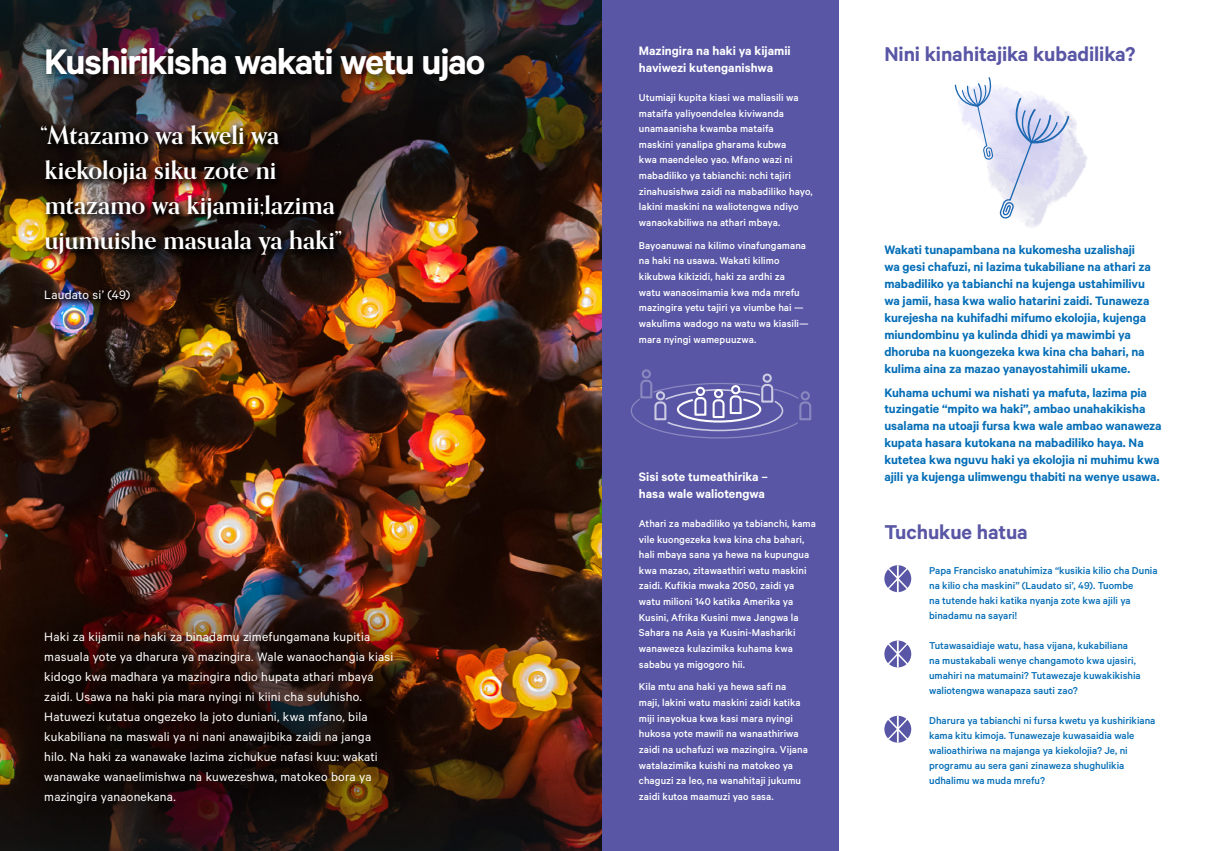
<style>
.page{position:relative;width:1205px;height:851px;background:#fff}
.page>*{position:absolute;margin:0;border:0;box-sizing:border-box;transform-origin:0 0}
.Main_title_left{font:600 40px "Calibre";letter-spacing:-.035em;color:#fff}
.Quote_Encyclical{font:700 25px "Orpheus Pro";letter-spacing:.005em;color:#fff}
.Main_titles_right{font:600 22.5px "Calibre";letter-spacing:-.005em;color:#5956a5}
.What_Can_We_do_paragraph{font:600 13.75px/16.9px "Calibre";letter-spacing:-.005em;color:#056eb7}
.Intro_left{font:13.75px/20px "Calibre";letter-spacing:.01em;color:#fff}
.Titles_Facts{font:600 13.75px/17.5px "Calibre";color:#fff}
.Reference{font:13.75px "Calibre";letter-spacing:.015em;color:#fff}
.Copy_Facts{font:500 11.25px/15.6px "Calibre";letter-spacing:.005em;color:#fff}
.Questions{font:500 11.25px/15px "Calibre";color:#056eb7}
</style>
<div class="page">
<img style="left:0;top:310px;width:602px;height:328px">
<img style="left:0;top:0;width:602px;height:310px">
<img style="left:469px;top:638px;width:133px;height:212px">
<div style="left:602px;top:0;width:237px;height:850px;background:#5956a5"></div>
<div style="left:762px;top:373px;width:10px;height:10px;border:2px solid #fff;border-radius:50%"></div>
<div style="left:642px;top:369px;width:9px;height:9px;border:2px solid #fff;border-radius:50%"></div>
<svg style="left:630px;top:378px;width:181px;height:61px"></svg>
<div style="left:0;top:559px;width:469px;height:291px;background:#000;opacity:.5"></div>
<div style="left:41px;top:286px;width:98px;height:23px;background:#000;opacity:.75"></div>
<div style="left:37px;top:121px;width:313px;height:143px;background:#000;opacity:.75"></div>
<div style="left:42px;top:44px;width:451px;height:47px;background:#000;opacity:.5"></div>
<svg style="left:884px;top:565px;width:27px;height:27px"></svg>
<svg style="left:884px;top:640px;width:27px;height:27px"></svg>
<svg style="left:884px;top:715px;width:27px;height:27px"></svg>
<img style="left:986px;top:87px;width:102px;height:141px">
<svg style="left:954px;top:77px;width:39px;height:82px"></svg>
<svg style="left:999px;top:96px;width:71px;height:124px;background:#d5d9ef"></svg>
<p class="Main_title_left" style="left:44px;top:38px;width:442px">Kushirikisha wakati wetu ujao</p>
<p class="Quote_Encyclical" style="left:40px;top:119px;width:240px">“Mtazamo wa kweli wa</p>
<p class="Quote_Encyclical" style="left:45px;top:154px;width:233px">kiekolojia siku zote ni</p>
<p class="Quote_Encyclical" style="left:45px;top:189px;width:292px">mtazamo wa kijamii;lazima</p>
<p class="Quote_Encyclical" style="left:45px;top:224px;width:299px">ujumuishe masuala ya haki”</p>
<p class="Reference" style="left:44px;top:286px;width:87px">Laudato si’ (49)</p>
<p class="Intro_left" style="left:44px;top:626px;width:351px">Haki za kijamii na haki za binadamu zimefungamana kupitia masuala yote ya dharura ya mazingira. Wale wanaochangia kiasi kidogo kwa madhara ya mazingira ndio hupata athari mbaya zaidi. Usawa na haki pia mara nyingi ni kiini cha suluhisho.<br>Hatuwezi kutatua ongezeko la joto duniani, kwa mfano, bila kukabiliana na maswali ya ni nani anawajibika zaidi na janga hilo. Na haki za wanawake lazima zichukue nafasi kuu: wakati wanawake wanaelimishwa na kuwezeshwa, matokeo bora ya mazingira yanaonekana.</p>
<p class="Titles_Facts" style="left:639px;top:41px;width:153px">Mazingira na haki ya kijamii haviwezi kutenganishwa</p>
<p class="Copy_Facts" style="left:639px;top:89px;width:175px">Utumiaji kupita kiasi wa maliasili wa mataifa yaliyoendelea kiviwanda unamaanisha kwamba mataifa<br>maskini yanalipa gharama kubwa<br>kwa maendeleo yao. Mfano wazi ni mabadiliko ya tabianchi: nchi tajiri zinahusishwa zaidi na mabadiliko hayo, lakini maskini na waliotengwa ndiyo wanaokabiliwa na athari mbaya.</p>
<p class="Copy_Facts" style="left:639px;top:237px;width:171px">Bayoanuwai na kilimo vinafungamana na haki na usawa. Wakati kilimo kikubwa kikizidi, haki za ardhi za watu wanaosimamia kwa mda mrefu mazingira yetu tajiri ya viumbe hai — wakulima wadogo na watu wa kiasili— mara nyingi wamepuuzwa.</p>
<p class="Titles_Facts" style="left:639px;top:467px;width:131px">Sisi sote tumeathirika – hasa wale waliotengwa</p>
<p class="Copy_Facts" style="left:639px;top:515px;width:179px">Athari za mabadiliko ya tabianchi, kama vile kuongezeka kwa kina cha bahari, hali mbaya sana ya hewa na kupungua kwa mazao, zitawaathiri watu maskini zaidi. Kufikia mwaka 2050, zaidi ya watu milioni 140 katika Amerika ya Kusini, Afrika Kusini mwa Jangwa la Sahara na Asia ya Kusini-Mashariki wanaweza kulazimika kuhama kwa sababu ya migogoro hii.</p>
<p class="Copy_Facts" style="left:639px;top:678px;width:170px">Kila mtu ana haki ya hewa safi na maji, lakini watu maskini zaidi katika miji inayokua kwa kasi mara nyingi hukosa yote mawili na wanaathiriwa zaidi na uchafuzi wa mazingira. Vijana watalazimika kuishi na matokeo ya chaguzi za leo, na wanahitaji jukumu zaidi kutoa maamuzi yao sasa.</p>
<p class="Main_titles_right" style="left:884px;top:41px;width:252px">Nini kinahitajika kubadilika?</p>
<p class="What_Can_We_do_paragraph" style="left:884px;top:241px;width:268px">Wakati tunapambana na kukomesha uzalishaji wa gesi chafuzi, ni lazima tukabiliane na athari za mabadiliko ya tabianchi na kujenga ustahimilivu wa jamii, hasa kwa walio hatarini zaidi. Tunaweza kurejesha na kuhifadhi mifumo ekolojia, kujenga miundombinu ya kulinda dhidi ya mawimbi ya dhoruba na kuongezeka kwa kina cha bahari, na kulima aina za mazao yanayostahimili ukame.</p>
<p class="What_Can_We_do_paragraph" style="left:884px;top:383px;width:279px">Kuhama uchumi wa nishati ya mafuta, lazima pia tuzingatie “mpito wa haki”, ambao unahakikisha usalama na utoaji fursa kwa wale ambao wanaweza kupata hasara kutokana na mabadiliko haya. Na kutetea kwa nguvu haki ya ekolojia ni muhimu kwa ajili ya kujenga ulimwengu thabiti na wenye usawa.</p>
<p class="Main_titles_right" style="left:884px;top:518px;width:145px">Tuchukue hatua</p>
<p class="Questions" style="left:929px;top:562px;width:230px">Papa Francisko anatuhimiza “kusikia kilio cha Dunia na kilio cha maskini” (Laudato si’, 49). Tuombe<br>na tutende haki katika nyanja zote kwa ajili ya binadamu na sayari!</p>
<p class="Questions" style="left:929px;top:637px;width:213px">Tutawasaidiaje watu, hasa vijana, kukabiliana na mustakabali wenye changamoto kwa ujasiri, umahiri na matumaini? Tutawezaje kuwakikishia waliotengwa wanapaza sauti zao?</p>
<p class="Questions" style="left:929px;top:712px;width:228px">Dharura ya tabianchi ni fursa kwetu ya kushirikiana kama kitu kimoja. Tunawezaje kuwasaidia wale walioathiriwa na majanga ya kiekolojia? Je, ni programu au sera gani zinaweza shughulikia udhalimu wa muda mrefu?</p>
</div>
